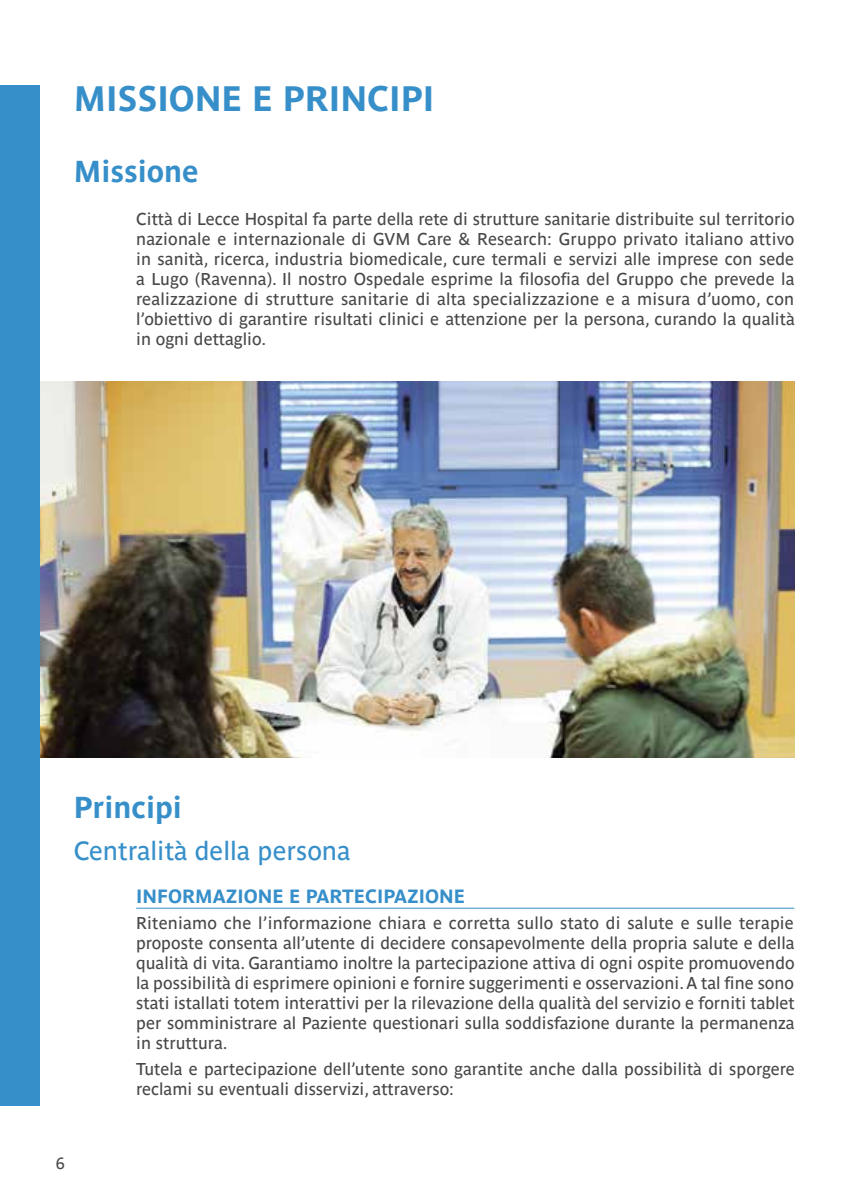
<style>
.page{position:relative;width:851px;height:1191px;background:#fff}
.page>*{position:absolute;margin:0;border:0;box-sizing:border-box;transform-origin:0 0}
.t1{font:700 35px "Parisine Ptf";color:#378fca}
.t2{font:700 30px "Parisine Ptf";color:#378fca}
.t3{font:26px "Parisine Ptf";color:#378fca}
.t4{font:700 19px "Parisine Ptf";color:#378fca}
.t5{font:17px/20px "Parisine Ptf";color:#484848;text-align:justify}
.t6{font:16px "Parisine Ptf";color:#484848}
</style>
<div class="page">
<img style="left:40px;top:381px;width:754px;height:376px">
<hr style="left:136px;top:907px;width:658px;height:1px;background:#378fca">
<div style="left:0;top:85px;width:40px;height:1021px;background:#378fca"></div>
<h1 class="t1" style="left:74px;top:72px;width:362px">MISSIONE E PRINCIPI</h1>
<h2 class="t2" style="left:74px;top:149px;width:127px">Missione</h2>
<p class="t5" style="left:136px;top:207px;width:660px">Città di Lecce Hospital fa parte della rete di strutture sanitarie distribuite sul territorio nazionale e internazionale di GVM Care &amp; Research: Gruppo privato italiano attivo in sanità, ricerca, industria biomedicale, cure termali e servizi alle imprese con sede a Lugo (Ravenna). Il nostro Ospedale esprime la filosofia del Gruppo che prevede la realizzazione di strutture sanitarie di alta specializzazione e a misura d’uomo, con l’obiettivo di garantire risultati clinici e attenzione per la persona, curando la qualità in ogni dettaglio.</p>
<h2 class="t2" style="left:74px;top:785px;width:110px">Principi</h2>
<h3 class="t3" style="left:74px;top:831px;width:278px">Centralità della persona</h3>
<p class="t4" style="left:136px;top:882px;width:330px">INFORMAZIONE E PARTECIPAZIONE</p>
<p class="t5" style="left:136px;top:911px;width:660px">Riteniamo che l’informazione chiara e corretta sullo stato di salute e sulle terapie proposte consenta all’utente di decidere consapevolmente della propria salute e della qualità di vita. Garantiamo inoltre la partecipazione attiva di ogni ospite promuovendo la possibilità di esprimere opinioni e fornire suggerimenti e osservazioni. A tal fine sono stati istallati totem interattivi per la rilevazione della qualità del servizio e forniti tablet per somministrare al Paziente questionari sulla soddisfazione durante la permanenza in struttura.</p>
<p class="t5" style="left:136px;top:1057px;width:660px">Tutela e partecipazione dell’utente sono garantite anche dalla possibilità di sporgere reclami su eventuali disservizi, attraverso:</p>
<p class="t6" style="left:56px;top:1150px;width:10px">6</p>
</div>
